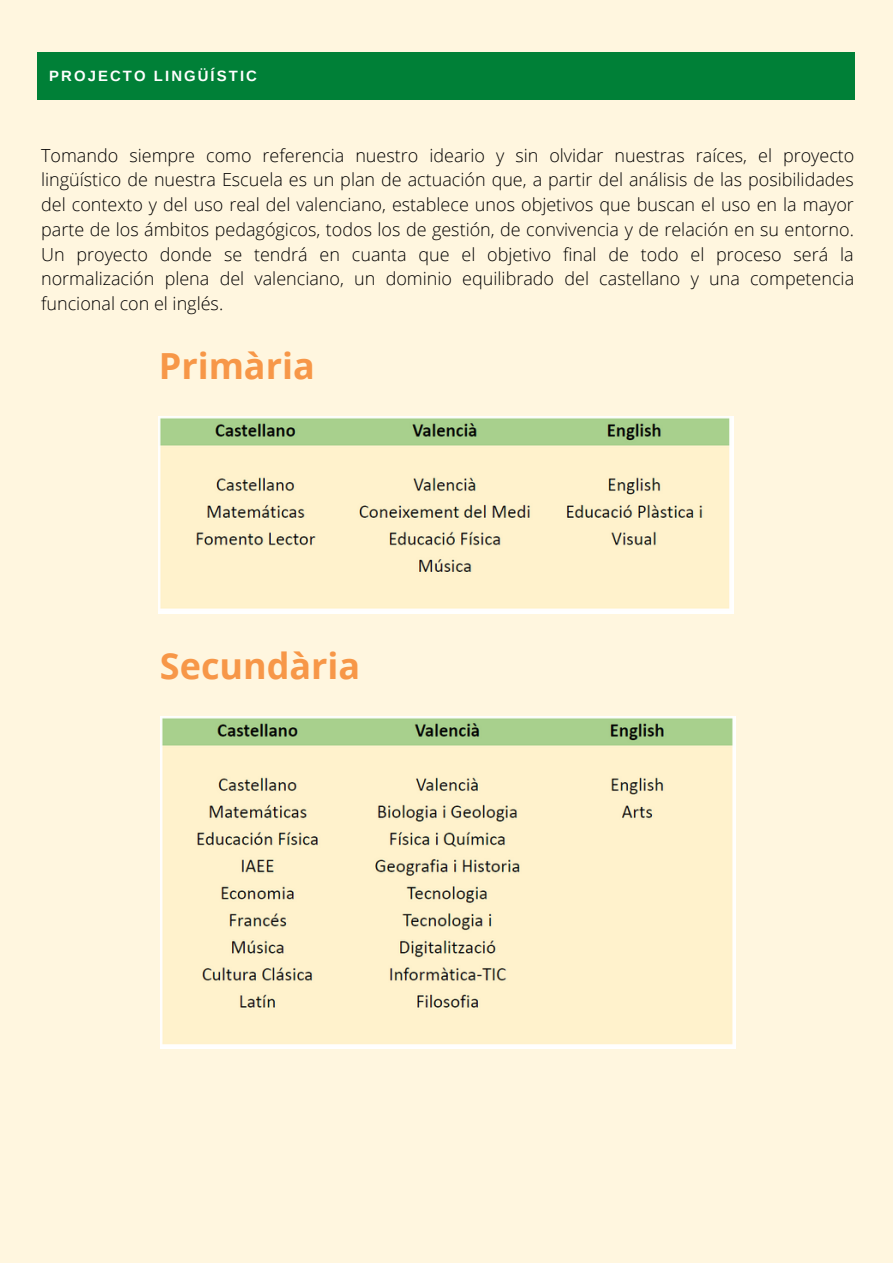
<style>
.page{position:relative;width:893px;height:1264px;background:#fff}
.page>*{position:absolute;margin:0;border:0;box-sizing:border-box;transform-origin:0 0}
.t1{font:700 36px "Open Sans";color:#f79748}
.t2{font:300 18px/24.8px "Open Sans";color:#000;text-align:justify}
.t3{font:700 14.85px "Arimo";letter-spacing:.14em;color:#fefefe}
</style>
<div class="page">
<div style="left:0;top:0;width:892px;height:1262px;background:#fff6df"></div>
<div style="left:37px;top:52px;width:818px;height:48px;background:#008037"></div>
<img style="left:159px;top:417px;width:574px;height:196px">
<img style="left:161px;top:716px;width:574px;height:332px">
<p class="t3" style="left:49px;top:68px;width:209px">PROJECTO LINGÜÍSTIC</p>
<p class="t2" style="left:41px;top:142px;width:814px">Tomando siempre como referencia nuestro ideario y sin olvidar nuestras raíces, el proyecto lingüístico de nuestra Escuela es un plan de actuación que, a partir del análisis de las posibilidades del contexto y del uso real del valenciano, establece unos objetivos que buscan el uso en la mayor parte de los ámbitos pedagógicos, todos los de gestión, de convivencia y de relación en su entorno.<br>Un proyecto donde se tendrá en cuanta que el objetivo final de todo el proceso será la normalización plena del valenciano, un dominio equilibrado del castellano y una competencia funcional con el inglés.</p>
<h1 class="t1" style="left:159px;top:340px;width:157px">Primària</h1>
<h1 class="t1" style="left:160px;top:640px;width:202px">Secundària</h1>
</div>
